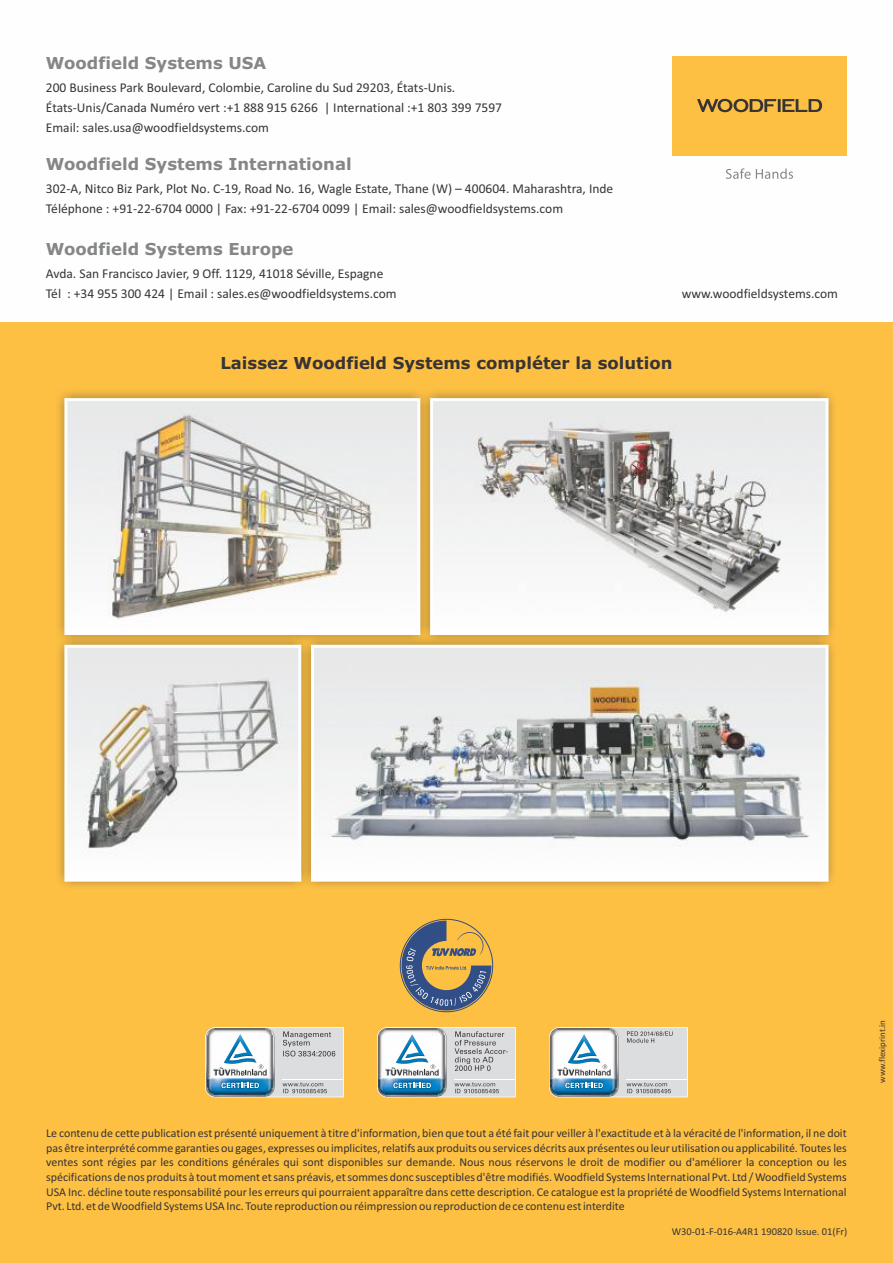
<style>
.page{position:relative;width:893px;height:1263px;background:#fff}
.page>*{position:absolute;margin:0;border:0;box-sizing:border-box;transform-origin:0 0}
.t1{font:700 16.5px "Verdana";color:#848688}
.t2{font:700 16.5px "Verdana";color:#373435}
.t3{font:13.5px/19.8px "Calibri";color:#373435}
.t4{font:12px/14.7px "Calibri";color:#373435;text-align:justify}
.t5{font:10.5px "Calibri";color:#373435}
.t6{font:9px "Calibri";color:#373435}
</style>
<div class="page">
<div style="left:0;top:322px;width:893px;height:941px;background:#fdc043"></div>
<img style="left:58px;top:643px;width:245px;height:243px">
<img style="left:68px;top:649px;width:229px;height:229px">
<div style="left:64px;top:645px;width:237px;height:237px;border:3px solid #fefefe"></div>
<img style="left:303px;top:643px;width:530px;height:243px">
<img style="left:315px;top:649px;width:510px;height:229px">
<div style="left:311px;top:645px;width:518px;height:237px;border:3px solid #fefefe"></div>
<img style="left:434px;top:402px;width:391px;height:229px">
<div style="left:430px;top:398px;width:399px;height:237px;border:3px solid #fefefe"></div>
<img style="left:58px;top:391px;width:371px;height:252px">
<img style="left:68px;top:402px;width:348px;height:229px">
<div style="left:64px;top:398px;width:356px;height:237px;border:3px solid #fefefe"></div>
<svg style="left:726px;top:168px;width:67px;height:11px"></svg>
<div style="left:672px;top:56px;width:175px;height:99px;background:#fdc043"></div>
<svg style="left:697px;top:99px;width:125px;height:13px"></svg>
<svg style="left:205px;top:1027px;width:139px;height:70px;background:#bdc9d0"></svg>
<svg style="left:377px;top:1027px;width:139px;height:70px;background:#bbc7ce"></svg>
<svg style="left:549px;top:1027px;width:139px;height:70px;background:#c0cbd2"></svg>
<svg style="left:402px;top:920px;width:89px;height:90px"></svg>
<h1 class="t1" style="left:46px;top:56px;width:222px">Woodfield Systems USA</h1>
<p class="t3" style="left:46px;top:79px;width:458px">200 Business Park Boulevard, Colombie, Caroline du Sud 29203, États-Unis.<br>États-Unis/Canada Numéro vert :+1 888 915 6266 | International :+1 803 399 7597<br>Email: sales.usa@woodfieldsystems.com</p>
<h1 class="t1" style="left:46px;top:157px;width:307px">Woodfield Systems International</h1>
<p class="t3" style="left:46px;top:180px;width:569px">302-A, Nitco Biz Park, Plot No. C-19, Road No. 16, Wagle Estate, Thane (W) – 400604. Maharashtra, Inde<br>Téléphone : +91-22-6704 0000 | Fax: +91-22-6704 0099 | Email: sales@woodfieldsystems.com</p>
<h1 class="t1" style="left:46px;top:242px;width:249px">Woodfield Systems Europe</h1>
<p class="t3" style="left:46px;top:265px;width:352px">Avda. San Francisco Javier, 9 Off. 1129, 41018 Séville, Espagne<br>Tél : +34 955 300 424 | Email : sales.es@woodfieldsystems.com</p>
<p class="t3" style="left:682px;top:285px;width:158px">www.woodfieldsystems.com</p>
<h1 class="t2" style="left:220px;top:356px;width:454px">Laissez Woodfield Systems compléter la solution</h1>
<p class="t4" style="left:46px;top:1127px;width:802px">Le contenu de cette publication est présenté uniquement à titre d'information, bien que tout a été fait pour veiller à l'exactitude et à la véracité de l'information, il ne doit pas être interprété comme garanties ou gages, expresses ou implicites, relatifs aux produits ou services décrits aux présentes ou leur utilisation ou applicabilité. Toutes les ventes sont régies par les conditions générales qui sont disponibles sur demande. Nous nous réservons le droit de modifier ou d'améliorer la conception ou les spécifications de nos produits à tout moment et sans préavis, et sommes donc susceptibles d'être modifiés. Woodfield Systems International Pvt. Ltd / Woodfield Systems USA Inc. décline toute responsabilité pour les erreurs qui pourraient apparaître dans cette description. Ce catalogue est la propriété de Woodfield Systems International Pvt. Ltd. et de Woodfield Systems USA Inc. Toute reproduction ou réimpression ou reproduction de ce contenu est interdite</p>
<p class="t5" style="left:672px;top:1227px;width:177px">W30-01-F-016-A4R1 190820 Issue. 01(Fr)</p>
<p class="t6" style="left:878px;top:1083px;width:64px;rotate:-90deg">www.flexiprint.in</p>
</div>
